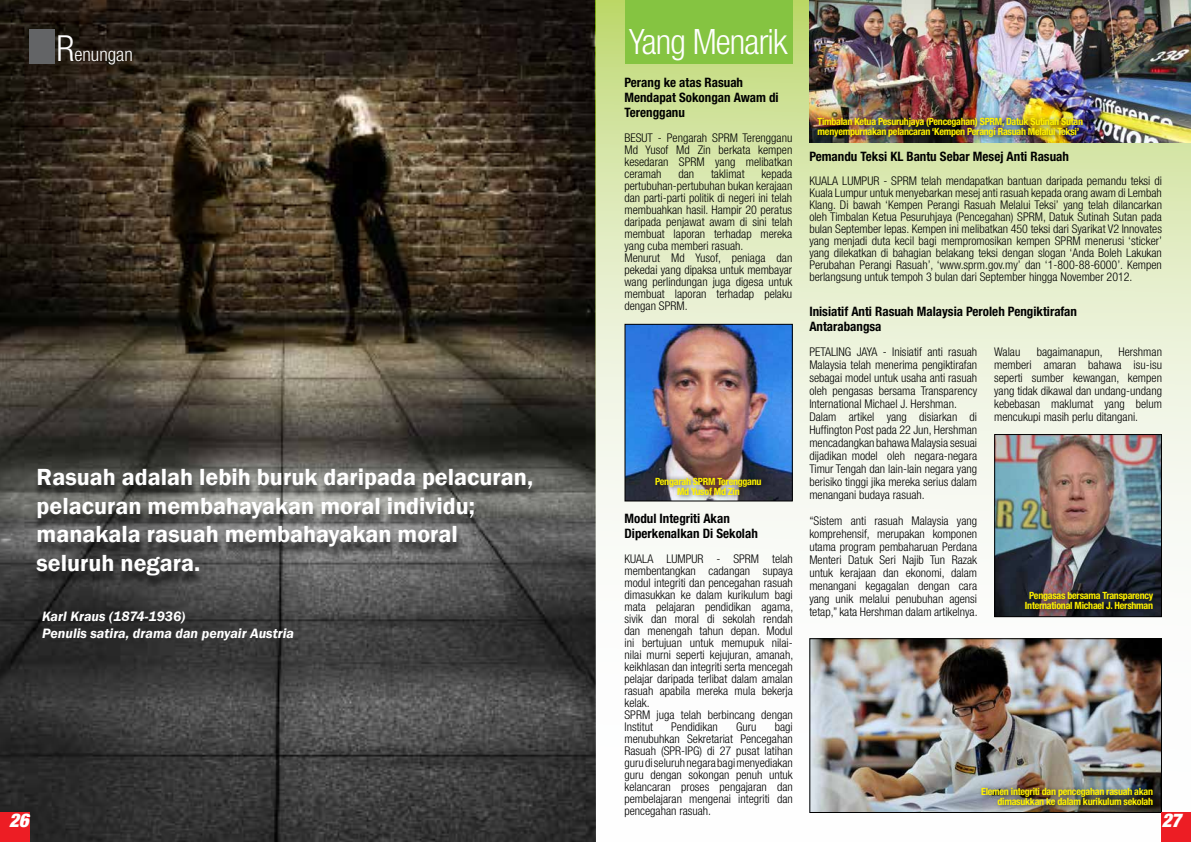
<style>
.page{position:relative;width:1191px;height:842px;background:#fff}
.page>*{position:absolute;margin:0;border:0;box-sizing:border-box;transform-origin:0 0}
.t1{font:300 condensed 35px "Helvetica Neue LT Pro";letter-spacing:-.025em;color:#fff}
.t2{font:600 24px/28.8px "Franklin Gothic";color:#fff}
.t3{font:300 condensed 19px "Helvetica Neue LT Pro";color:#fff}
.t4{font:italic 900 condensed 19px "Helvetica Neue LT Pro";color:#fff}
.t5{font:italic 600 14px/16.8px "Franklin Gothic";color:#fff}
.t6{font:700 condensed 13px/15px "Helvetica Neue LT Pro";color:#000}
.t7{font:300 condensed 12px/12px "Helvetica Neue LT Pro";color:#000;text-align:justify}
.t8{font:700 condensed 10px/10px "Helvetica Neue LT Pro";letter-spacing:-.025em;color:#fff200;text-align:center}
.s1{font-size:36px}
</style>
<div class="page">
<svg style="left:595px;top:0;width:596px;height:842px"></svg>
<div style="left:624px;top:0;width:168px;height:63px;background:#85c441"></div>
<img style="left:809px;top:0;width:382px;height:143px">
<img style="left:626px;top:326px;width:165px;height:173px">
<div style="left:624px;top:324px;width:169px;height:177px;border:1px solid #000"></div>
<img style="left:996px;top:436px;width:164px;height:179px">
<div style="left:994px;top:434px;width:168px;height:183px;border:1px solid #000"></div>
<img style="left:811px;top:640px;width:349px;height:171px">
<div style="left:809px;top:638px;width:353px;height:175px;border:1px solid #000"></div>
<div style="left:652px;top:473px;width:116px;height:28px;background:#000;opacity:.75"></div>
<div style="left:978px;top:783px;width:182px;height:29px;background:#000;opacity:.75"></div>
<div style="left:1022px;top:587px;width:138px;height:29px;background:#000;opacity:.75"></div>
<div style="left:814px;top:114px;width:275px;height:29px;background:#000;opacity:.75"></div>
<div style="left:1162px;top:813px;width:29px;height:29px;background:#ed1d24"></div>
<img style="left:0;top:0;width:595px;height:842px">
<div style="left:33px;top:472px;width:505px;height:118px;background:#000;opacity:.75"></div>
<div style="left:29px;top:29px;width:25px;height:34px;background:#636466"></div>
<div style="left:0;top:813px;width:29px;height:29px;background:#ed1d24"></div>
<h3 class="t3" style="left:56px;top:43px;width:78px"><span class="s1">R</span>enungan</h3>
<h2 class="t2" style="left:37px;top:463px;width:498px">Rasuah adalah lebih buruk daripada pelacuran, pelacuran membahayakan moral individu; manakala rasuah membahayakan moral seluruh negara.</h2>
<p class="t5" style="left:42px;top:608px;width:253px">Karl Kraus (1874-1936)<br>Penulis satira, drama dan penyair Austria</p>
<h3 class="t4" style="left:9px;top:808px;width:21px">26</h3>
<h1 class="t1" style="left:629px;top:22px;width:160px">Yang Menarik</h1>
<p class="t6" style="left:624px;top:75px;width:156px">Perang ke atas Rasuah<br>Mendapat Sokongan Awam di<br>Terengganu</p>
<p class="t7" style="left:624px;top:132px;width:169px">BESUT - Pengarah SPRM Terengganu Md Yusof Md Zin berkata kempen kesedaran SPRM yang melibatkan ceramah</p>
<p class="t7" style="left:624px;top:168px;width:169px;text-align:left;text-indent:137px">kepada pertubuhan-pertubuhan bukan kerajaan dan parti-parti politik di negeri ini telah membuahkan hasil. Hampir 20 peratus daripada penjawat awam di sini telah membuat laporan terhadap mereka yang cuba memberi rasuah.<br>Menurut Md Yusof, peniaga dan pekedai yang dipaksa untuk membayar wang perlindungan juga digesa untuk membuat laporan terhadap pelaku dengan SPRM.</p>
<p class="t7" style="left:678px;top:168px;width:17px">dan</p>
<p class="t7" style="left:711px;top:168px;width:35px">taklimat</p>
<p class="t8" style="left:655px;top:476px;width:108px">Pengarah SPRM Terengganu<br>Md Yusof Md Zin</p>
<p class="t6" style="left:624px;top:510px;width:135px">Modul Integriti Akan<br>Diperkenalkan Di Sekolah</p>
<p class="t7" style="left:624px;top:552px;width:170px;text-align:left">KUALA LUMPUR - SPRM telah membentangkan cadangan supaya modul integriti dan pencegahan rasuah dimasukkan ke dalam kurikulum bagi mata pelajaran pendidikan agama, sivik dan moral di sekolah rendah dan menengah tahun depan. Modul ini bertujuan untuk memupuk nilai&shy;nilai murni seperti kejujuran, amanah, keikhlasan dan integriti serta mencegah pelajar daripada terlibat dalam amalan rasuah apabila mereka mula bekerja kelak.<br>SPRM juga telah berbincang dengan<br>Institut</p>
<p class="t7" style="left:671px;top:720px;width:48px">Pendidikan</p>
<p class="t7" style="left:736px;top:720px;width:22px">Guru</p>
<p class="t7" style="left:624px;top:720px;width:170px;text-indent:150px">bagi menubuhkan Sekretariat Pencegahan Rasuah (SPR-IPG) di 27 pusat latihan guru di seluruh negara bagi menyediakan guru dengan sokongan penuh untuk kelancaran proses pengajaran dan pembelajaran mengenai integriti dan pencegahan rasuah.</p>
<p class="t8" style="left:817px;top:116px;width:267px;text-align:left">Timbalan Ketua Pesuruhjaya (Pencegahan) SPRM, Datuk Sutinah Sutan menyempurnakan pelancaran ‘Kempen Perangi Rasuah Melalui Teksi’</p>
<p class="t6" style="left:809px;top:149px;width:261px">Pemandu Teksi KL Bantu Sebar Mesej Anti Rasuah</p>
<p class="t7" style="left:809px;top:175px;width:354px">KUALA LUMPUR - SPRM telah mendapatkan bantuan daripada pemandu teksi di Kuala Lumpur untuk menyebarkan mesej anti rasuah kepada orang awam di Lembah Klang. Di bawah ‘Kempen Perangi Rasuah Melalui Teksi’ yang telah dilancarkan oleh Timbalan Ketua Pesuruhjaya (Pencegahan) SPRM, Datuk Sutinah Sutan pada bulan September lepas. Kempen ini melibatkan 450 teksi dari Syarikat V2 Innovates yang menjadi duta kecil bagi mempromosikan kempen SPRM menerusi ‘sticker’ yang dilekatkan di bahagian belakang teksi dengan slogan ‘Anda Boleh Lakukan Perubahan Perangi Rasuah’, ‘www.sprm.gov.my’ dan ‘1-800-88-6000’. Kempen berlangsung untuk tempoh 3 bulan dari September hingga November 2012.</p>
<p class="t6" style="left:809px;top:303px;width:269px">Inisiatif Anti Rasuah Malaysia Peroleh Pengiktirafan<br>Antarabangsa</p>
<p class="t7" style="left:809px;top:345px;width:169px;line-height:13px;text-align:left">PETALING JAYA - Inisiatif anti rasuah Malaysia telah menerima pengiktirafan sebagai model untuk usaha anti rasuah oleh pengasas bersama Transparency International Michael J. Hershman.<br>Dalam artikel yang disiarkan di Huffington Post pada 22 Jun, Hershman mencadangkan bahawa Malaysia sesuai dijadikan model oleh negara-negara Timur Tengah dan lain-lain negara yang berisiko tinggi jika mereka serius dalam menangani budaya rasuah.</p>
<p class="t7" style="left:809px;top:514px;width:170px;line-height:13px">“Sistem anti rasuah Malaysia yang komprehensif, merupakan komponen utama program pembaharuan Perdana Menteri Datuk Seri Najib Tun Razak untuk kerajaan dan ekonomi, dalam menangani kegagalan dengan cara yang unik melalui penubuhan agensi tetap,” kata Hershman dalam artikelnya.</p>
<p class="t7" style="left:994px;top:345px;width:169px;line-height:13px;text-indent:124px">Hershman memberi amaran bahawa isu-isu seperti sumber kewangan, kempen yang tidak dikawal dan undang-undang kebebasan maklumat yang belum mencukupi masih perlu ditangani.</p>
<p class="t7" style="left:994px;top:346px;width:28px">Walau</p>
<p class="t7" style="left:1036px;top:346px;width:67px">bagaimanapun,</p>
<p class="t8" style="left:1025px;top:590px;width:130px">Pengasas bersama Transparency<br>International Michael J. Hershman</p>
<p class="t8" style="left:981px;top:786px;width:173px;text-align:right">Elemen integriti dan pencegahan rasuah akan dimasukkan ke dalam kurikulum sekolah</p>
<h3 class="t4" style="left:1162px;top:808px;width:21px">27</h3>
</div>
